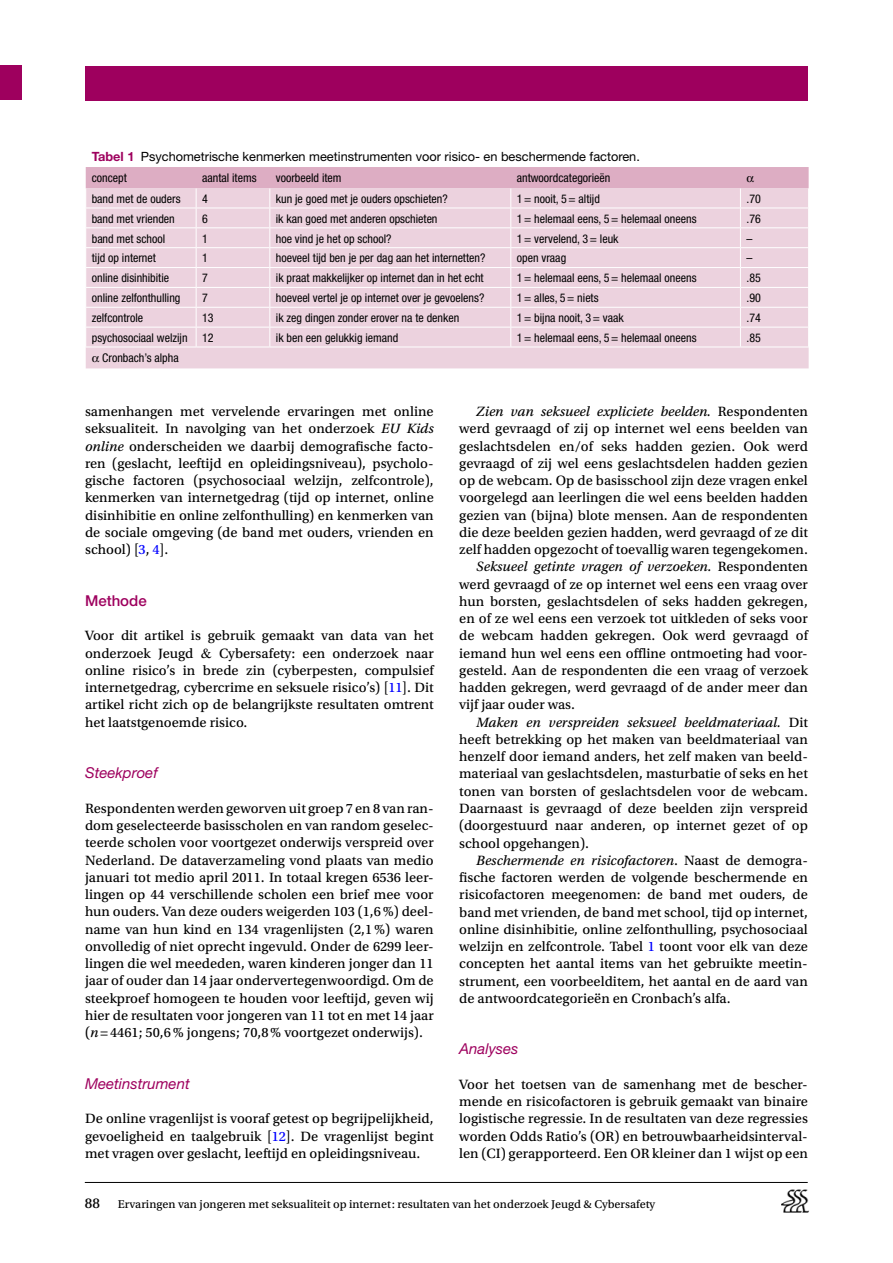
<style>
.page{position:relative;width:893px;height:1263px;background:#fff}
.page>*{position:absolute;margin:0;border:0;box-sizing:border-box;transform-origin:0 0}
.t1{font:italic 15px "Helvetica Neue";color:#9e005e}
.t2{font:500 15px "Helvetica Neue";color:#9e005e}
.t3{font:15px "Utopia Std Capt";color:#000}
.t4{font:14.25px/17.2px "Utopia Std Capt";color:#000;text-align:justify}
.t5{font:14.25px "Utopia Std Capt It";color:#000}
.t6{font:12.75px "Helvetica Neue";color:#000}
.t7{font:condensed 12px "Helvetica Neue";color:#000}
.t8{font:12px "Utopia Std Capt";color:#000}
.s1{font-weight:700;color:#9e005e}
.s2{font-family:"Utopia Std Capt It"}
.s3{color:#00f}
.s4{font-family:"Utopia Std Capt"}
</style>
<div class="page">
<div style="left:85px;top:66px;width:723px;height:34px;background:#9e005e"></div>
<div style="left:0;top:66px;width:21px;height:34px;background:#9e005e"></div>
<hr style="left:85px;top:1182px;width:723px;height:1px;background:#000">
<img style="left:782px;top:1190px;width:27px;height:23px">
<div style="left:86px;top:348px;width:723px;height:20px;background:#ecd2de"></div>
<svg style="left:85px;top:167px;width:724px;height:180px;background:#ebcfdc"></svg>
<svg style="left:92px;top:356px;width:7px;height:7px"></svg>
<p class="t6" style="left:92px;top:149px;width:550px"><span class="s1">Tabel 1</span> Psychometrische kenmerken meetinstrumenten voor risico- en beschermende factoren.</p>
<p class="t7" style="left:92px;top:171px;width:37px">concept</p>
<p class="t7" style="left:202px;top:171px;width:56px">aantal items</p>
<p class="t7" style="left:276px;top:171px;width:67px">voorbeeld item</p>
<p class="t7" style="left:517px;top:171px;width:95px">antwoordcategorieën</p>
<p class="t7" style="left:92px;top:192px;width:90px">band met de ouders</p>
<p class="t7" style="left:202px;top:192px;width:7px">4</p>
<p class="t7" style="left:276px;top:192px;width:173px">kun je goed met je ouders opschieten?</p>
<p class="t7" style="left:517px;top:192px;width:85px">1= nooit, 5= altijd</p>
<p class="t7" style="left:746px;top:192px;width:16px">.70</p>
<p class="t7" style="left:92px;top:211px;width:85px">band met vrienden</p>
<p class="t7" style="left:202px;top:211px;width:7px">6</p>
<p class="t7" style="left:276px;top:211px;width:163px">ik kan goed met anderen opschieten</p>
<p class="t7" style="left:517px;top:211px;width:181px">1= helemaal eens, 5= helemaal oneens</p>
<p class="t7" style="left:746px;top:211px;width:16px">.76</p>
<p class="t7" style="left:92px;top:231px;width:75px">band met school</p>
<p class="t7" style="left:202px;top:231px;width:7px">1</p>
<p class="t7" style="left:276px;top:231px;width:117px">hoe vind je het op school?</p>
<p class="t7" style="left:517px;top:231px;width:103px">1= vervelend, 3= leuk</p>
<p class="t7" style="left:746px;top:231px;width:7px">–</p>
<p class="t7" style="left:92px;top:251px;width:66px">tijd op internet</p>
<p class="t7" style="left:202px;top:251px;width:7px">1</p>
<p class="t7" style="left:276px;top:251px;width:211px">hoeveel tijd ben je per dag aan het internetten?</p>
<p class="t7" style="left:517px;top:251px;width:51px">open vraag</p>
<p class="t7" style="left:746px;top:251px;width:7px">–</p>
<p class="t7" style="left:92px;top:271px;width:79px">online disinhibitie</p>
<p class="t7" style="left:202px;top:271px;width:7px">7</p>
<p class="t7" style="left:276px;top:271px;width:209px">ik praat makkelijker op internet dan in het echt</p>
<p class="t7" style="left:517px;top:271px;width:181px">1= helemaal eens, 5= helemaal oneens</p>
<p class="t7" style="left:746px;top:271px;width:16px">.85</p>
<p class="t7" style="left:92px;top:291px;width:90px">online zelfonthulling</p>
<p class="t7" style="left:202px;top:291px;width:7px">7</p>
<p class="t7" style="left:276px;top:291px;width:210px">hoeveel vertel je op internet over je gevoelens?</p>
<p class="t7" style="left:517px;top:291px;width:83px">1= alles, 5= niets</p>
<p class="t7" style="left:746px;top:291px;width:16px">.90</p>
<p class="t7" style="left:92px;top:311px;width:53px">zelfcontrole</p>
<p class="t7" style="left:202px;top:311px;width:13px">13</p>
<p class="t7" style="left:276px;top:311px;width:185px">ik zeg dingen zonder erover na te denken</p>
<p class="t7" style="left:517px;top:311px;width:108px">1= bijna nooit, 3= vaak</p>
<p class="t7" style="left:746px;top:311px;width:16px">.74</p>
<p class="t7" style="left:92px;top:331px;width:123px">psychosociaal welzijn 12</p>
<p class="t7" style="left:276px;top:331px;width:124px">ik ben een gelukkig iemand</p>
<p class="t7" style="left:517px;top:331px;width:181px">1= helemaal eens, 5= helemaal oneens</p>
<p class="t7" style="left:746px;top:331px;width:16px">.85</p>
<p class="t7" style="left:102px;top:351px;width:78px">Cronbach’s alpha</p>
<p class="t4" style="left:85px;top:403px;width:350px">samenhangen met vervelende ervaringen met online seksualiteit. In navolging van het onderzoek <span class="s2">EU Kids online</span> onderscheiden we daarbij demografische facto&shy;ren (geslacht, leeftijd en opleidingsniveau), psycholo&shy;gische factoren (psychosociaal welzijn, zelfcontrole), kenmerken van internetgedrag (tijd op internet, online disinhibitie en online zelfonthulling) en kenmerken van de sociale omgeving (de band met ouders, vrienden en school) [<span class="s3">3</span>, <span class="s3">4</span>].</p>
<p class="t2" style="left:85px;top:591px;width:63px">Methode</p>
<p class="t4" style="left:85px;top:627px;width:350px">Voor dit artikel is gebruik gemaakt van data van het onderzoek Jeugd</p>
<p class="t4" style="left:85px;top:645px;width:350px;text-indent:134px">Cybersafety: een onderzoek naar online risico’s in brede zin (cyberpesten, compulsief internetgedrag, cybercrime en seksuele risico’s) [<span class="s3">11</span>]. Dit artikel richt zich op de belangrijkste resultaten omtrent het laatstgenoemde risico.</p>
<p class="t1" style="left:85px;top:764px;width:74px">Steekproef</p>
<p class="t4" style="left:85px;top:800px;width:350px">Respondenten werden geworven uit groep 7 en 8 van ran&shy;dom geselecteerde basisscholen en van random geselec&shy;teerde scholen voor voortgezet onderwijs verspreid over Nederland. De dataverzameling vond plaats van medio januari tot medio april 2011. In totaal kregen 6536 leer&shy;lingen op 44 verschillende scholen een brief mee voor hun ouders. Van deze ouders weigerden 103 (1,6%) deel&shy;name van hun kind en 134 vragenlijsten (2,1%) waren onvolledig of niet oprecht ingevuld. Onder de 6299 leer&shy;lingen die wel meededen, waren kinderen jonger dan 11 jaar of ouder dan 14 jaar ondervertegenwoordigd. Om de steekproef homogeen te houden voor leeftijd, geven wij hier de resultaten voor jongeren van 11 tot en met 14 jaar (<span class="s2">n</span>=4461; 50,6% jongens; 70,8% voortgezet onderwijs).</p>
<p class="t1" style="left:85px;top:1074px;width:106px">Meetinstrument</p>
<p class="t4" style="left:85px;top:1110px;width:350px">De online vragenlijst is vooraf getest op begrijpelijkheid, gevoeligheid en taalgebruik [<span class="s3">12</span>]. De vragenlijst begint met vragen over geslacht, leeftijd en opleidingsniveau.</p>
<p class="t5" style="left:476px;top:403px;width:333px">Zien van seksueel expliciete beelden. <span class="s4">Respondenten</span></p>
<p class="t4" style="left:459px;top:420px;width:350px">werd gevraagd of zij op internet wel eens beelden van geslachtsdelen en/of seks hadden gezien. Ook werd gevraagd of zij wel eens geslachtsdelen hadden gezien op de webcam. Op de basisschool zijn deze vragen enkel voorgelegd aan leerlingen die wel eens beelden hadden gezien van (bijna) blote mensen. Aan de respondenten die deze beelden gezien hadden, werd gevraagd of ze dit zelf hadden opgezocht of toevallig waren tegengekomen.</p>
<p class="t5" style="left:476px;top:559px;width:333px">Seksueel getinte vragen of verzoeken. <span class="s4">Respondenten</span></p>
<p class="t4" style="left:459px;top:576px;width:350px">werd gevraagd of ze op internet wel eens een vraag over hun borsten, geslachtsdelen of seks hadden gekregen, en of ze wel eens een verzoek tot uitkleden of seks voor de webcam hadden gekregen. Ook werd gevraagd of iemand hun wel eens een offline ontmoeting had voor&shy;gesteld. Aan de respondenten die een vraag of verzoek hadden gekregen, werd gevraagd of de ander meer dan vijf jaar ouder was.</p>
<p class="t5" style="left:476px;top:714px;width:333px">Maken en verspreiden seksueel beeldmateriaal. <span class="s4">Dit</span></p>
<p class="t4" style="left:459px;top:731px;width:350px">heeft betrekking op het maken van beeldmateriaal van henzelf door iemand anders, het zelf maken van beeld&shy;materiaal van geslachtsdelen, masturbatie of seks en het tonen van borsten of geslachtsdelen voor de webcam.<br>Daarnaast is gevraagd of deze beelden zijn verspreid (doorgestuurd naar anderen, op internet gezet of op school opgehangen).</p>
<p class="t5" style="left:476px;top:852px;width:333px">Beschermende en risicofactoren<span class="s4">. Naast de demogra-</span></p>
<p class="t4" style="left:459px;top:869px;width:350px">fische factoren werden de volgende beschermende en risicofactoren meegenomen: de band met ouders, de band met vrienden, de band met school, tijd op internet, online disinhibitie, online zelfonthulling, psychosociaal welzijn en zelfcontrole. Tabel <span class="s3">1</span> toont voor elk van deze concepten het aantal items van het gebruikte meetin&shy;strument, een voorbeelditem, het aantal en de aard van de antwoordcategorieën en Cronbach’s alfa.</p>
<p class="t1" style="left:459px;top:1040px;width:61px">Analyses</p>
<p class="t4" style="left:459px;top:1076px;width:350px">Voor het toetsen van de samenhang met de bescher&shy;mende en risicofactoren is gebruik gemaakt van binaire logistische regressie. In de resultaten van deze regressies worden Odds Ratio’s (OR) en betrouwbaarheidsinterval&shy;len (CI) gerapporteerd. Een OR kleiner dan 1 wijst op een</p>
<p class="t3" style="left:85px;top:1195px;width:17px">88</p>
<p class="t8" style="left:118px;top:1198px;width:539px">Ervaringen van jongeren met seksualiteit op internet: resultaten van het onderzoek Jeugd &amp; Cybersafety</p>
</div>
